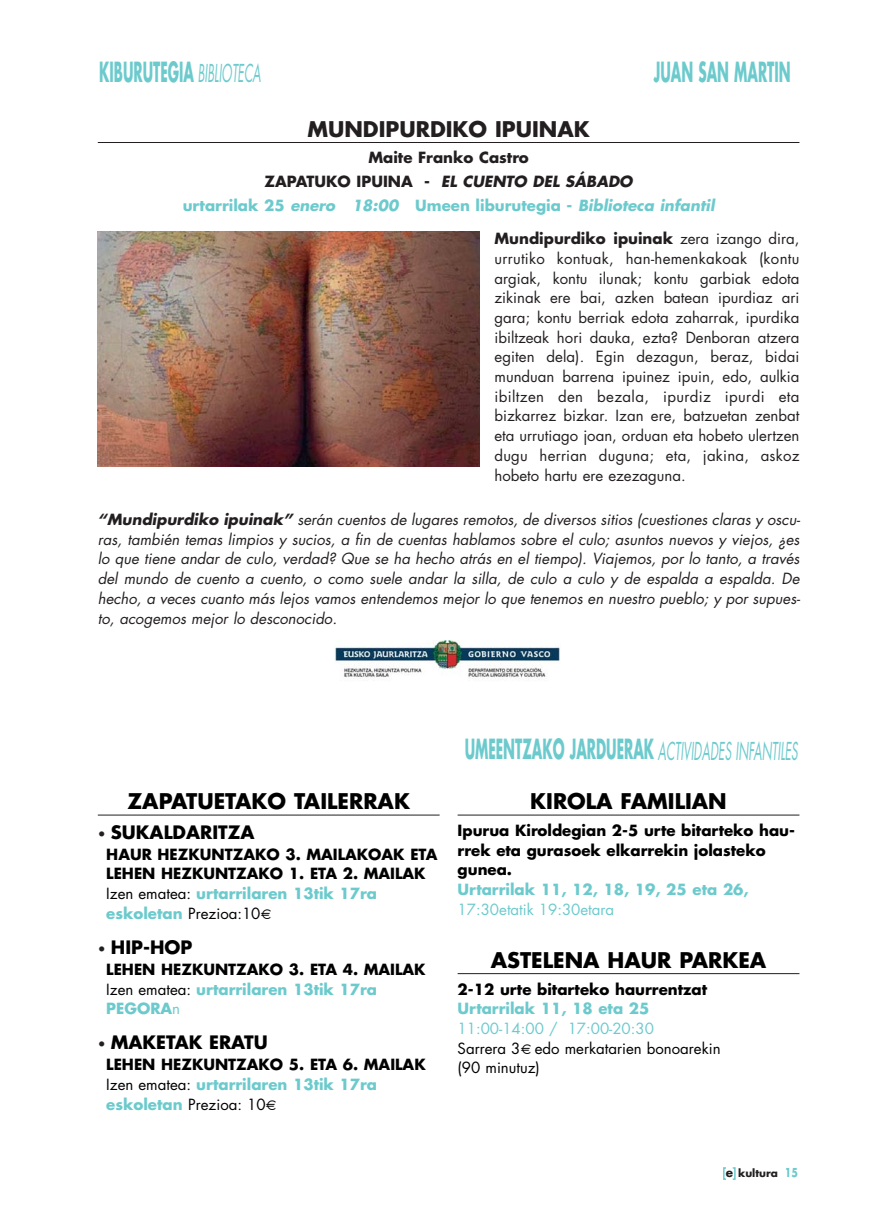
<style>
.page{position:relative;width:876px;height:1217px;background:#fff}
.page>*{position:absolute;margin:0;border:0;box-sizing:border-box;transform-origin:0 0}
.t1{font:700 27px "Futura";color:#6ccacd;scale:.5 1}
.t2{font:24px "Futura";color:#6ccacd;scale:.5 1}
.t3{font:700 21px "Futura";color:#000}
.t4{font:700 21px "Futura";color:#231f20}
.t5{font:700 18px "Futura";color:#000}
.t6{font:15px/19.6px "Futura";letter-spacing:.015em;color:#231f20;text-align:justify}
.t7{font:italic 15px/19.6px "Futura";color:#231f20;text-align:justify}
.t8{font:700 15px/19.6px "Futura";color:#000}
.t9{font:700 15px/19.6px "Futura";color:#6ccacd}
.t10{font:700 15px/24px "Futura";color:#231f20;text-align:center}
.t11{font:15px "Futura";color:#6ccacd}
.t12{font:15px/19.6px "Futura";color:#000}
.t13{font:700 10.5px "Futura";color:#231f20}
.s1{font-weight:400;font-size:24px}
.s2{font-style:italic}
.s3{color:#6ccacd}
.s4{font-style:italic;color:#6ccacd}
.s5{font-weight:700}
.s6{font-weight:400;font-size:13.5px;color:#231f20}
.s7{font-weight:400}
.s8{font-weight:400;color:#6ccacd}
.s9{color:#000}
.s10{font-weight:400;color:#000}
.s11{font-weight:700;font-size:27px}
.s12{font-size:12px}
.s13{font-size:12px;color:#6ccacd}
</style>
<div class="page">
<div style="left:723px;top:1166px;width:4px;height:13px;border:2px solid #6ccacd"></div>
<div style="left:732px;top:1166px;width:4px;height:13px;border:2px solid #6ccacd"></div>
<hr style="left:98px;top:142px;width:701px;height:1px;background:#231f20">
<img style="left:98px;top:231px;width:382px;height:235px">
<hr style="left:98px;top:814px;width:342px;height:1px;background:#231f20">
<hr style="left:458px;top:814px;width:341px;height:1px;background:#231f20">
<hr style="left:458px;top:973px;width:341px;height:1px;background:#231f20">
<img style="left:335px;top:640px;width:225px;height:39px">
<h1 class="t1" style="left:99px;top:59px;width:325px">KIBURUTEGIA <span class="s1">BIBLIOTECA</span></h1>
<h1 class="t1" style="left:654px;top:59px;width:275px">JUAN SAN MARTIN</h1>
<h3 class="t4" style="left:307px;top:119px;width:284px">MUNDIPURDIKO IPUINAK</h3>
<p class="t10" style="left:183px;top:147px;width:536px">Maite Franko Castro<br>ZAPATUKO IPUINA - <span class="s2">EL CUENTO DEL SÁBADO<br></span><span class="s3">urtarrilak 25</span> <span class="s4">enero 18:00</span> <span class="s3">Umeen liburutegia -</span> <span class="s4">Biblioteca infantil</span></p>
<p class="t6" style="left:494px;top:230px;width:306px"><span class="s5">Mundipurdiko ipuinak</span> zera izango dira, urrutiko kontuak, han-hemenkakoak (kontu argiak, kontu ilunak; kontu garbiak edota zikinak ere bai, azken batean ipurdiaz ari gara; kontu berriak edota zaharrak, ipurdika ibiltzeak hori dauka, ezta? Denboran atzera egiten dela). Egin dezagun, beraz, bidai munduan barrena ipuinez ipuin, edo, aulkia ibiltzen den bezala, ipurdiz ipurdi eta bizkarrez bizkar. Izan ere, batzuetan zenbat eta urrutiago joan, orduan eta hobeto ulertzen dugu herrian duguna; eta, jakina, askoz hobeto hartu ere ezezaguna.</p>
<p class="t7" style="left:98px;top:511px;width:706px"><span class="s5">“Mundipurdiko ipuinak”</span> serán cuentos de lugares remotos, de diversos sitios (cuestiones claras y oscu&shy;ras, también temas limpios y sucios, a fin de cuentas hablamos sobre el culo; asuntos nuevos y viejos, ¿es lo que tiene andar de culo, verdad? Que se ha hecho atrás en el tiempo). Viajemos, por lo tanto, a través del mundo de cuento a cuento, o como suele andar la silla, de culo a culo y de espalda a espalda. De hecho, a veces cuanto más lejos vamos entendemos mejor lo que tenemos en nuestro pueblo; y por supues&shy;to, acogemos mejor lo desconocido.</p>
<h3 class="t3" style="left:127px;top:791px;width:284px">ZAPATUETAKO TAILERRAK</h3>
<p class="t5" style="left:98px;top:823px;width:158px"><span class="s6">•</span> SUKALDARITZA</p>
<p class="t8" style="left:106px;top:845px;width:333px">HAUR HEZKUNTZAKO 3. MAILAKOAK ETA<br>LEHEN HEZKUNTZAKO 1. ETA 2. MAILAK<br><span class="s7">Izen ematea:</span> <span class="s3">urtarrilaren 13tik 17ra eskoletan</span> <span class="s7">Prezioa:10</span></p>
<p class="t5" style="left:98px;top:938px;width:96px"><span class="s6">•</span> HIP-HOP</p>
<p class="t8" style="left:106px;top:960px;width:321px">LEHEN HEZKUNTZAKO 3. ETA 4. MAILAK<br><span class="s7">Izen ematea:</span> <span class="s3">urtarrilaren 13tik 17ra<br>PEGORA</span><span class="s8">n</span></p>
<p class="t5" style="left:98px;top:1033px;width:172px"><span class="s6">•</span> MAKETAK ERATU</p>
<p class="t9" style="left:106px;top:1055px;width:321px"><span class="s9">LEHEN HEZKUNTZAKO 5. ETA 6. MAILAK<br></span><span class="s10">Izen ematea:</span> urtarrilaren 13tik 17ra eskoletan <span class="s10">Prezioa: 10</span></p>
<h2 class="t2" style="left:465px;top:739px;width:672px"><span class="s11">UMEENTZAKO JARDUERAK</span> ACTIVIDADES INFANTILES</h2>
<h3 class="t3" style="left:530px;top:791px;width:198px">KIROLA FAMILIAN</h3>
<p class="t8" style="left:458px;top:821px;width:339px">Ipurua Kiroldegian 2-5 urte bitarteko hau&shy;rrek eta gurasoek elkarrekin jolasteko gunea.</p>
<p class="t9" style="left:458px;top:880px;width:293px">Urtarrilak 11, 12, 18, 19, 25 eta 26,</p>
<p class="t11" style="left:458px;top:902px;width:158px">17:30etatik 19:30etara</p>
<h3 class="t3" style="left:491px;top:950px;width:277px">ASTELENA HAUR PARKEA</h3>
<p class="t8" style="left:458px;top:980px;width:251px">2-12 urte bitarteko haurrentzat</p>
<p class="t9" style="left:458px;top:999px;width:193px">Urtarrilak 11, 18 eta 25</p>
<p class="t11" style="left:458px;top:1021px;width:198px">11:00-14:00 / 17:00-20:30</p>
<p class="t12" style="left:458px;top:1039px;width:264px">Sarrera 3 edo merkatarien bonoarekin (90 minutuz)</p>
<p class="t13" style="left:726px;top:1167px;width:74px"><span class="s12">e</span> kultura <span class="s13">15</span></p>
</div>
